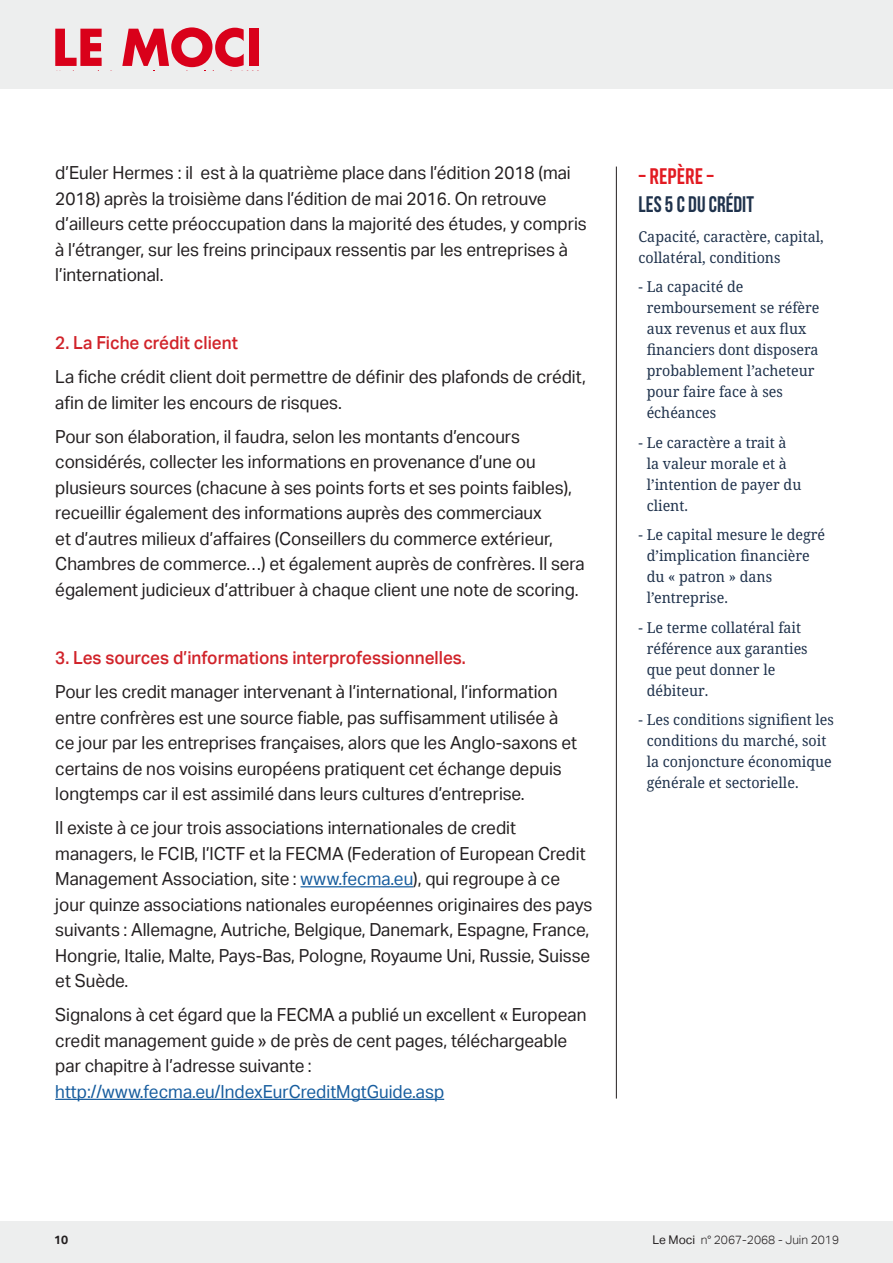
<style>
.page{position:relative;width:893px;height:1263px;background:#fff}
.page>*{position:absolute;margin:0;border:0;box-sizing:border-box;transform-origin:0 0}
.Texte{font:22.5px "Bebas Neue";color:#1f324c;scale:.95 1}
.Texte-2{font:700 22.5px "Rift";color:#e21a21;scale:.95 1}
.Texte-3{font:18px/25.5px "Aktiv Grotesk";color:#231f20;scale:.95 1}
.Texte-4{font:500 18px "Aktiv Grotesk";color:#d1232a;scale:.95 1}
.Texte-5{font:15px/21px "Noto Serif";color:#1f324c;scale:.95 1}
.t1{font:300 12px "Aktiv Grotesk";color:#231f20}
.t2{font:700 12px "Aktiv Grotesk";color:#231f20}
.s1{color:#175d9e}
.s2{font-weight:400}
</style>
<div class="page">
<div style="left:0;top:0;width:893px;height:89px;background:#edeeee"></div>
<div style="left:0;top:1221px;width:893px;height:42px;background:#edeeee"></div>
<svg style="left:55px;top:29px;width:47px;height:42px"></svg>
<svg style="left:122px;top:27px;width:122px;height:44px"></svg>
<div style="left:250px;top:29px;width:9px;height:37px;background:#d9001a"></div>
<hr style="left:300px;top:886px;width:113px;height:1px;background:#175d9e">
<hr style="left:55px;top:1099px;width:389px;height:1px;background:#175d9e">
<hr style="left:616px;top:167px;width:1px;height:931px;background:#231f20">
<p class="Texte-3" style="left:55px;top:160px;width:561px">d’Euler Hermes : il est à la quatrième place dans l’édition 2018 (mai 2018) après la troisième dans l’édition de mai 2016. On retrouve d’ailleurs cette préoccupation dans la majorité des études, y compris à l’étranger, sur les freins principaux ressentis par les entreprises à l’international.</p>
<p class="Texte-4" style="left:55px;top:333px;width:194px">2. La Fiche crédit client</p>
<p class="Texte-3" style="left:55px;top:364px;width:560px">La fiche crédit client doit permettre de définir des plafonds de crédit, afin de limiter les encours de risques.</p>
<p class="Texte-3" style="left:55px;top:424px;width:559px">Pour son élaboration, il faudra, selon les montants d’encours considérés, collecter les informations en provenance d’une ou plusieurs sources (chacune à ses points forts et ses points faibles), recueillir également des informations auprès des commerciaux<br>et d’autres milieux d’affaires (Conseillers du commerce extérieur, Chambres de commerce…) et également auprès de confrères. Il sera également judicieux d’attribuer à chaque client une note de scoring.</p>
<p class="Texte-4" style="left:55px;top:647px;width:434px">3. Les sources d’informations interprofessionnelles.</p>
<p class="Texte-3" style="left:55px;top:679px;width:551px">Pour les credit manager intervenant à l’international, l’information entre confrères est une source fiable, pas suffisamment utilisée à ce jour par les entreprises françaises, alors que les Anglo-saxons et certains de nos voisins européens pratiquent cet échange depuis longtemps car il est assimilé dans leurs cultures d’entreprise.</p>
<p class="Texte-3" style="left:55px;top:815px;width:567px">Il existe à ce jour trois associations internationales de credit managers, le FCIB, l’ICTF et la FECMA (Federation of European Credit Management Association, site : <span class="s1">www.fecma.eu</span>), qui regroupe à ce jour quinze associations nationales européennes originaires des pays suivants : Allemagne, Autriche, Belgique, Danemark, Espagne, France, Hongrie, Italie, Malte, Pays-Bas, Pologne, Royaume Uni, Russie, Suisse et Suède.</p>
<p class="Texte-3" style="left:55px;top:1002px;width:561px">Signalons à cet égard que la FECMA a publié un excellent « European credit management guide » de près de cent pages, téléchargeable par chapitre à l’adresse suivante : <span class="s1">http://www.fecma.eu/IndexEurCreditMgtGuide.asp</span></p>
<p class="Texte-2" style="left:639px;top:160px;width:81px">– REPÈRE –</p>
<p class="Texte" style="left:639px;top:192px;width:123px">LES 5 C DU CRÉDIT</p>
<p class="Texte-5" style="left:639px;top:226px;width:196px">Capacité, caractère, capital, collatéral, conditions</p>
<p class="Texte-5" style="left:647px;top:277px;width:183px;text-indent:-8px">- La capacité de remboursement se réfère aux revenus et aux flux financiers dont disposera probablement l’acheteur pour faire face à ses échéances</p>
<p class="Texte-5" style="left:647px;top:432px;width:164px;text-indent:-8px">- Le caractère a trait à la valeur morale et à l’intention de payer du client.</p>
<p class="Texte-5" style="left:647px;top:525px;width:189px;text-indent:-8px">- Le capital mesure le degré d’implication financière du « patron » dans l’entreprise.</p>
<p class="Texte-5" style="left:647px;top:617px;width:171px;text-indent:-8px">- Le terme collatéral fait référence aux garanties que peut donner le débiteur.</p>
<p class="Texte-5" style="left:647px;top:710px;width:199px;text-indent:-8px">- Les conditions signifient les conditions du marché, soit la conjoncture économique générale et sectorielle.</p>
<p class="t2" style="left:54px;top:1233px;width:16px">10</p>
<p class="t1" style="left:652px;top:1233px;width:188px"><span class="s2">Le Moci</span> n° 2067-2068 - Juin 2019</p>
</div>
